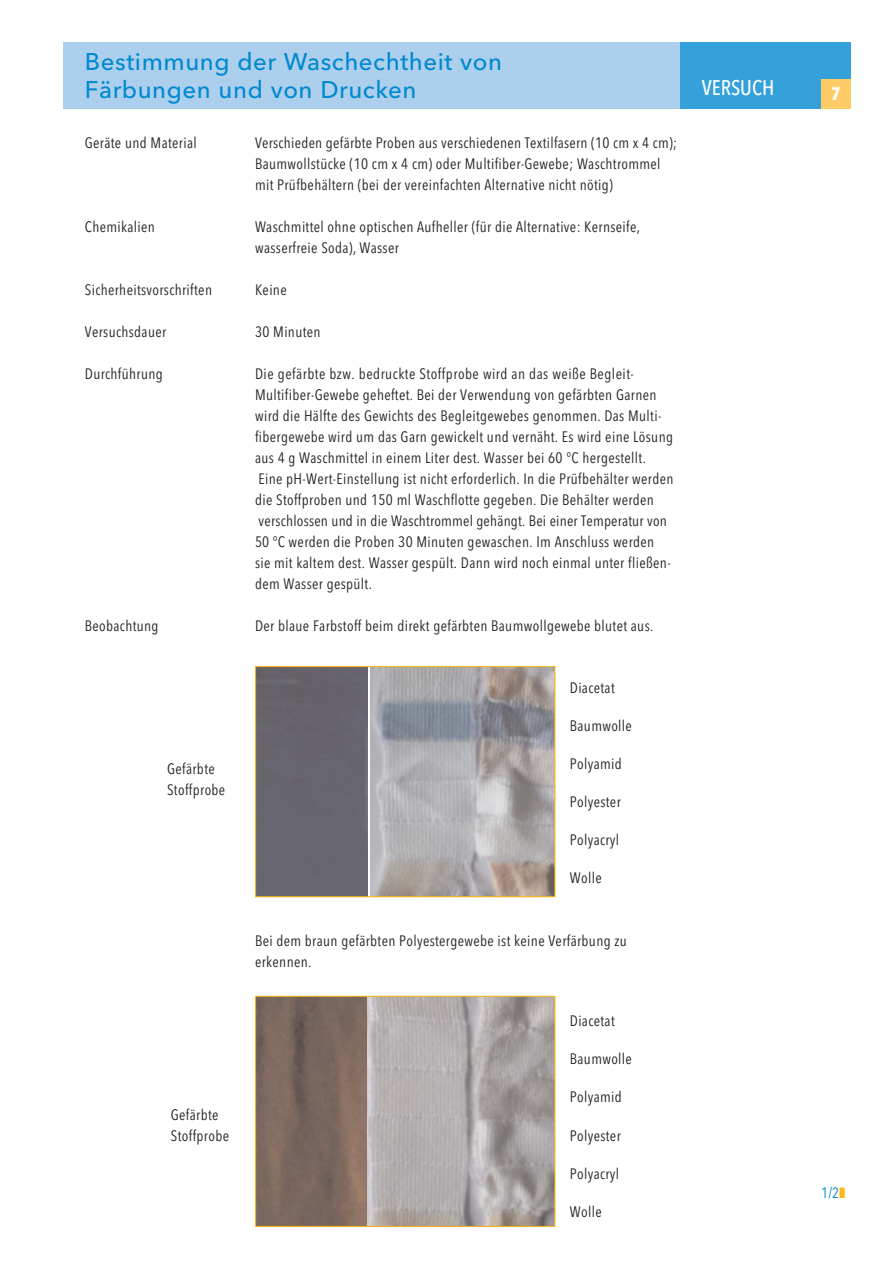
<style>
.page{position:relative;width:893px;height:1263px;background:#fff}
.page>*{position:absolute;margin:0;border:0;box-sizing:border-box;transform-origin:0 0}
.t1{font:500 24px/28.8px "Avenir Next LT Pro";letter-spacing:.025em;color:#0089cf}
.t2{font:500 condensed 21px "Avenir Next LT Pro";color:#fff}
.t3{font:700 condensed 18px "Avenir Next LT Pro";color:#fff}
.t4{font:condensed 15px/21px "Avenir Next LT Pro";letter-spacing:.025em;color:#231f20}
.t5{font:condensed 15px "Avenir Next LT Pro";color:#0089cf}
.s1{color:#fdb813}
</style>
<div class="page">
<div style="left:64px;top:43px;width:786px;height:66px;background:#accfed"></div>
<div style="left:680px;top:43px;width:170px;height:66px;background:#34a1db"></div>
<div style="left:820px;top:79px;width:30px;height:30px;background:#ffcb66"></div>
<img style="left:370px;top:668px;width:183px;height:227px">
<div style="left:257px;top:668px;width:110px;height:227px;background:#67656d"></div>
<div style="left:255px;top:666px;width:300px;height:231px;border:1px solid #fdb813"></div>
<img style="left:257px;top:998px;width:296px;height:227px">
<div style="left:255px;top:996px;width:300px;height:231px;border:1px solid #fdb813"></div>
<h1 class="t1" style="left:85px;top:49px;width:418px">Bestimmung der Waschechtheit von<br>Färbungen und von Drucken</h1>
<p class="t4" style="left:85px;top:133px;width:113px">Geräte und Material</p>
<p class="t4" style="left:255px;top:133px;width:423px">Verschieden gefärbte Proben aus verschiedenen Textilfasern (10 cm x 4 cm);<br>Baumwollstücke (10 cm x 4 cm) oder Multifiber-Gewebe; Waschtrommel mit Prüfbehältern (bei der vereinfachten Alternative nicht nötig)</p>
<p class="t4" style="left:85px;top:217px;width:72px">Chemikalien</p>
<p class="t4" style="left:255px;top:217px;width:386px">Waschmittel ohne optischen Aufheller (für die Alternative: Kernseife, wasserfreie Soda), Wasser</p>
<p class="t4" style="left:85px;top:280px;width:129px">Sicherheitsvorschriften</p>
<p class="t4" style="left:255px;top:280px;width:33px">Keine</p>
<p class="t4" style="left:85px;top:322px;width:83px">Versuchsdauer</p>
<p class="t4" style="left:255px;top:322px;width:67px">30 Minuten</p>
<p class="t4" style="left:85px;top:364px;width:79px">Durchführung</p>
<p class="t4" style="left:255px;top:364px;width:420px">Die gefärbte bzw. bedruckte Stoffprobe wird an das weiße Begleit-Multifiber-Gewebe geheftet. Bei der Verwendung von gefärbten Garnen wird die Hälfte des Gewichts des Begleitgewebes genommen. Das Multi&shy;fibergewebe wird um das Garn gewickelt und vernäht. Es wird eine Lösung aus 4 g Waschmittel in einem Liter dest. Wasser bei 60 °C hergestellt.<br>Eine pH-Wert-Einstellung ist nicht erforderlich. In die Prüfbehälter werden die Stoffproben und 150 ml Waschflotte gegeben. Die Behälter werden verschlossen und in die Waschtrommel gehängt. Bei einer Temperatur von 50 °C werden die Proben 30 Minuten gewaschen. Im Anschluss werden<br>sie mit kaltem dest. Wasser gespült. Dann wird noch einmal unter fließen&shy;dem Wasser gespült.</p>
<p class="t4" style="left:85px;top:616px;width:75px">Beobachtung</p>
<p class="t4" style="left:255px;top:616px;width:400px">Der blaue Farbstoff beim direkt gefärbten Baumwollgewebe blutet aus.</p>
<p class="t4" style="left:167px;top:759px;width:60px">Gefärbte<br>Stoffprobe</p>
<p class="t4" style="left:171px;top:1105px;width:60px">Gefärbte<br>Stoffprobe</p>
<p class="t4" style="left:570px;top:678px;width:46px">Diacetat</p>
<p class="t4" style="left:570px;top:716px;width:64px">Baumwolle</p>
<p class="t4" style="left:570px;top:754px;width:53px">Polyamid</p>
<p class="t4" style="left:570px;top:792px;width:52px">Polyester</p>
<p class="t4" style="left:570px;top:830px;width:51px">Polyacryl</p>
<p class="t4" style="left:570px;top:868px;width:33px">Wolle</p>
<p class="t4" style="left:255px;top:931px;width:373px">Bei dem braun gefärbten Polyestergewebe ist keine Verfärbung zu erkennen.</p>
<p class="t4" style="left:570px;top:1011px;width:46px">Diacetat</p>
<p class="t4" style="left:570px;top:1049px;width:64px">Baumwolle</p>
<p class="t4" style="left:570px;top:1087px;width:53px">Polyamid</p>
<p class="t4" style="left:570px;top:1126px;width:52px">Polyester</p>
<p class="t4" style="left:570px;top:1164px;width:51px">Polyacryl</p>
<p class="t4" style="left:570px;top:1202px;width:33px">Wolle</p>
<h2 class="t2" style="left:701px;top:77px;width:74px">VERSUCH</h2>
<p class="t3" style="left:831px;top:86px;width:11px">7</p>
<p class="t5" style="left:821px;top:1186px;width:26px">1/2<span class="s1">❚</span></p>
</div>
